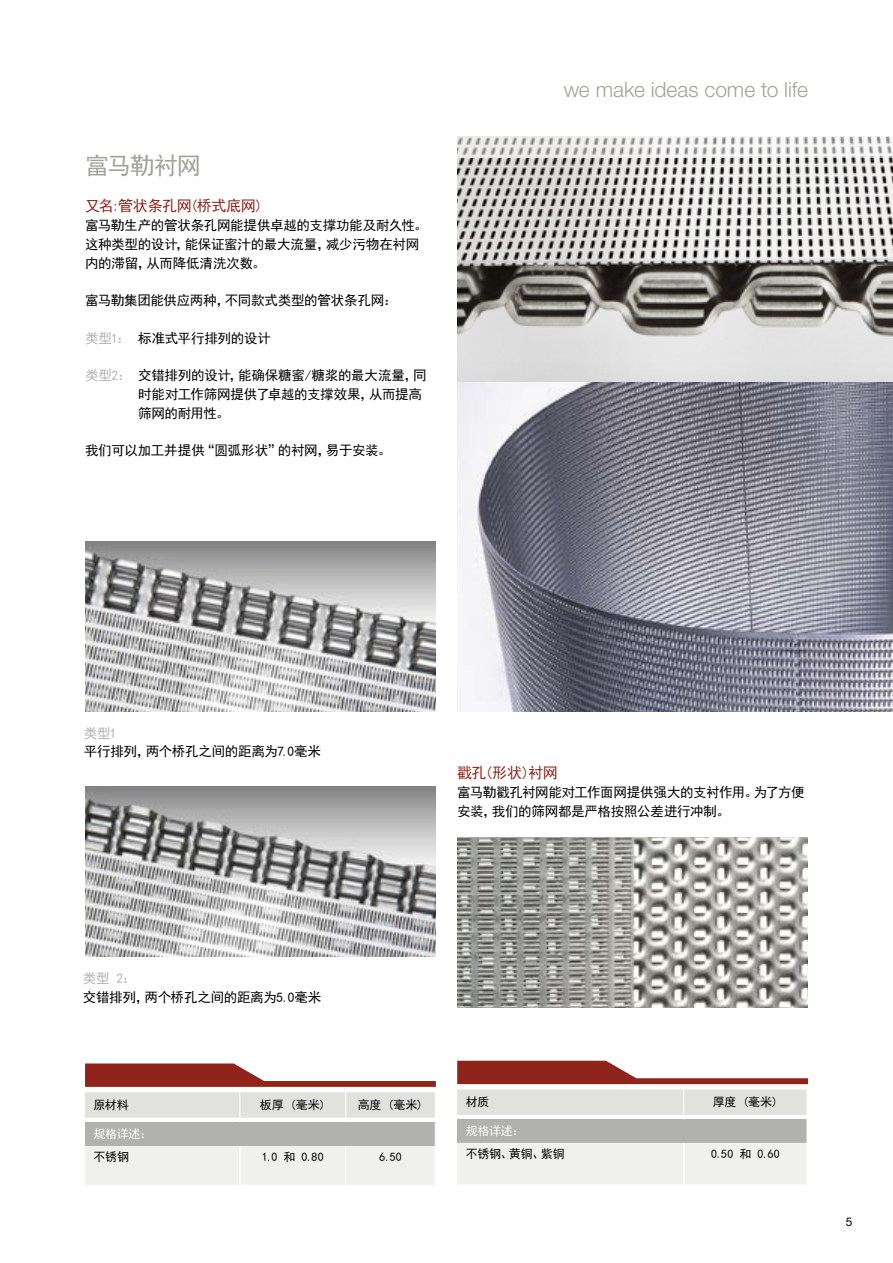
<style>
.page{position:relative;width:893px;height:1263px;background:#fff}
.page>*{position:absolute;margin:0;border:0;box-sizing:border-box;transform-origin:0 0}
.t1{font:24px "Sim Hei";letter-spacing:-.04em;color:#a2a399}
.t2{font:300 21px "Helvetica Neue LT Std";color:#a2a399}
.t3{font:15px "Sim Hei";letter-spacing:-.025em;color:#90241a}
.Text{font:13.5px/18.8px "Sim Hei";letter-spacing:-.02em;color:#000}
.Text-2{font:13.5px "Sim Hei";color:#b1b1b0}
.Tab_Content{font:12px "Sim Hei";color:#000}
.Tab_Head{font:12px "Sim Hei";letter-spacing:-.01em;color:#000}
.Tab_Material{font:12px "Sim Hei";letter-spacing:-.03em;color:#fff}
.t4{font:12px "Helvetica Neue LT Std";color:#000}
.s1{color:#b1b1b0}
</style>
<div class="page">
<img style="left:457px;top:157px;width:436px;height:554px">
<img style="left:457px;top:837px;width:351px;height:170px">
<div style="left:457px;top:1119px;width:350px;height:24px;background:#b1b1b0"></div>
<div style="left:457px;top:1143px;width:349px;height:41px;background:#f0f0ef"></div>
<hr style="left:806px;top:1119px;width:2px;height:24px;background:#fff">
<hr style="left:683px;top:1143px;width:1px;height:41px;background:#fff">
<img style="left:85px;top:541px;width:351px;height:170px">
<img style="left:85px;top:787px;width:351px;height:170px">
<svg style="left:457px;top:136px;width:436px;height:21px"></svg>
<svg style="left:85px;top:1063px;width:351px;height:122px"></svg>
<svg style="left:457px;top:1061px;width:351px;height:54px"></svg>
<p class="t1" style="left:85px;top:153px;width:117px">富马勒衬网</p>
<p class="t3" style="left:85px;top:198px;width:180px">又名:管状条孔网(桥式底网)</p>
<p class="Text" style="left:85px;top:216px;width:344px">富马勒生产的管状条孔网能提供卓越的支撑功能及耐久性。这种类型的设计，能保证蜜汁的最大流量，减少污物在衬网内的滞留，从而降低清洗次数。</p>
<p class="Text" style="left:85px;top:291px;width:313px">富马勒集团能供应两种，不同款式类型的管状条孔网：</p>
<p class="Text" style="left:85px;top:328px;width:187px"><span class="s1">类型1：</span> 标准式平行排列的设计</p>
<p class="Text" style="left:138px;top:366px;width:290px;text-indent:-53px"><span class="s1">类型2：</span>交错排列的设计，能确保糖蜜/糖浆的最大流量，同时能对工作筛网提供了卓越的支撑效果，从而提高筛网的耐用性。</p>
<p class="Text" style="left:85px;top:441px;width:308px">我们可以加工并提供“圆弧形状”的衬网，易于安装。</p>
<p class="t2" style="left:564px;top:77px;width:246px">we make ideas come to life</p>
<p class="Text-2" style="left:84px;top:726px;width:34px">类型1</p>
<p class="Text" style="left:84px;top:742px;width:239px">平行排列，两个桥孔之间的距离为7.0毫米</p>
<p class="t3" style="left:457px;top:765px;width:102px">戳孔(形状)衬网</p>
<p class="Text" style="left:457px;top:783px;width:349px">富马勒戳孔衬网能对工作面网提供强大的支衬作用。为了方便安装，我们的筛网都是严格按照公差进行冲制。</p>
<p class="Text-2" style="left:83px;top:971px;width:54px">类型 2：</p>
<p class="Text" style="left:83px;top:988px;width:240px">交错排列，两个桥孔之间的距离为5.0毫米</p>
<p class="Tab_Head" style="left:94px;top:1099px;width:37px">原材料</p>
<p class="Tab_Head" style="left:260px;top:1099px;width:67px">板厚 (毫米)</p>
<p class="Tab_Head" style="left:358px;top:1099px;width:67px">高度 (毫米)</p>
<p class="Tab_Material" style="left:94px;top:1127px;width:60px">规格详述：</p>
<p class="Tab_Content" style="left:94px;top:1151px;width:37px">不锈钢</p>
<p class="Tab_Content" style="left:262px;top:1151px;width:63px">1.0 和 0.80</p>
<p class="Tab_Content" style="left:379px;top:1151px;width:24px">6.50</p>
<p class="Tab_Head" style="left:466px;top:1096px;width:25px">材质</p>
<p class="Tab_Head" style="left:713px;top:1096px;width:67px">厚度 (毫米)</p>
<p class="Tab_Material" style="left:466px;top:1124px;width:60px">规格详述：</p>
<p class="Tab_Content" style="left:466px;top:1148px;width:100px">不锈钢、黄铜、紫铜</p>
<p class="Tab_Content" style="left:711px;top:1148px;width:70px">0.50 和 0.60</p>
<p class="t4" style="left:846px;top:1214px;width:8px">5</p>
</div>
